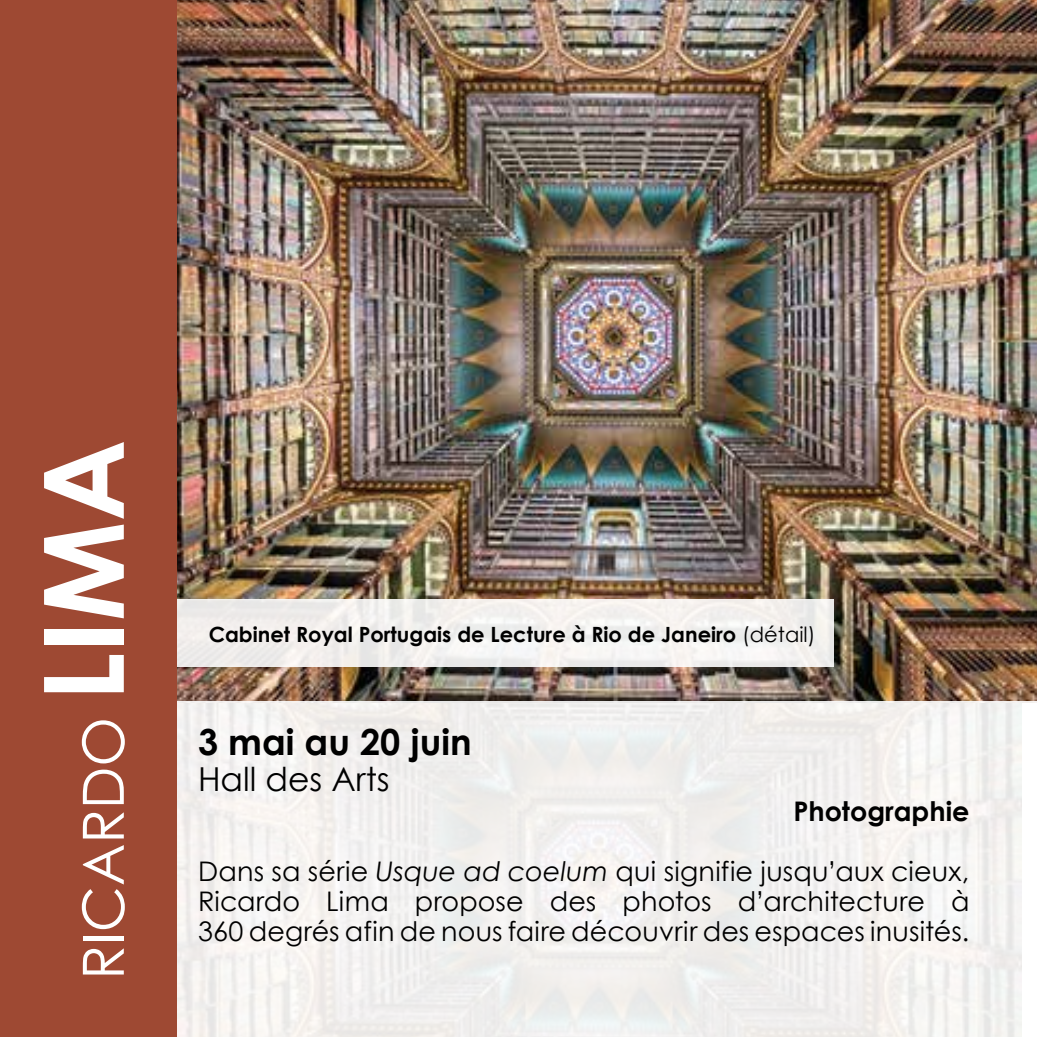
<style>
.page{position:relative;width:1037px;height:1037px;background:#fff}
.page>*{position:absolute;margin:0;border:0;box-sizing:border-box;transform-origin:0 0}
.t1{font:57px "Century Gothic";color:#fff}
.t2{font:700 36px "Century Gothic";color:#000}
.t3{font:33px "Century Gothic";color:#000}
.t4{font:27px/30px "Century Gothic";letter-spacing:.005em;color:#000;text-align:justify}
.t5{font:700 27px "Century Gothic";color:#000}
.t6{font:700 21px "Century Gothic";color:#000}
.s1{font-weight:700;font-size:111px}
.s2{font-weight:400}
.s3{font-style:italic}
</style>
<div class="page">
<img style="left:177px;top:0;width:860px;height:702px">
<div style="left:176px;top:599px;width:657px;height:68px;background:#f2f0ed"></div>
<div style="left:177px;top:702px;width:860px;height:335px;background:#f2f0ef"></div>
<div style="left:0;top:0;width:177px;height:1037px;background:#9e4933"></div>
<h1 class="t1" style="left:68px;top:980px;width:542px;rotate:-90deg">RICARDO <span class="s1">LIMA</span></h1>
<p class="t6" style="left:209px;top:621px;width:608px">Cabinet Royal Portugais de Lecture à Rio de Janeiro <span class="s2">(détail)</span></p>
<h2 class="t2" style="left:198px;top:719px;width:275px">3 mai au 20 juin</h2>
<p class="t3" style="left:198px;top:759px;width:193px">Hall des Arts</p>
<p class="t5" style="left:793px;top:794px;width:178px">Photographie</p>
<p class="t4" style="left:198px;top:855px;width:773px">Dans sa série <span class="s3">Usque ad coelum</span> qui signifie jusqu’aux cieux, Ricardo Lima propose des photos d’architecture à 360 degrés afin de nous faire découvrir des espaces inusités.</p>
</div>
